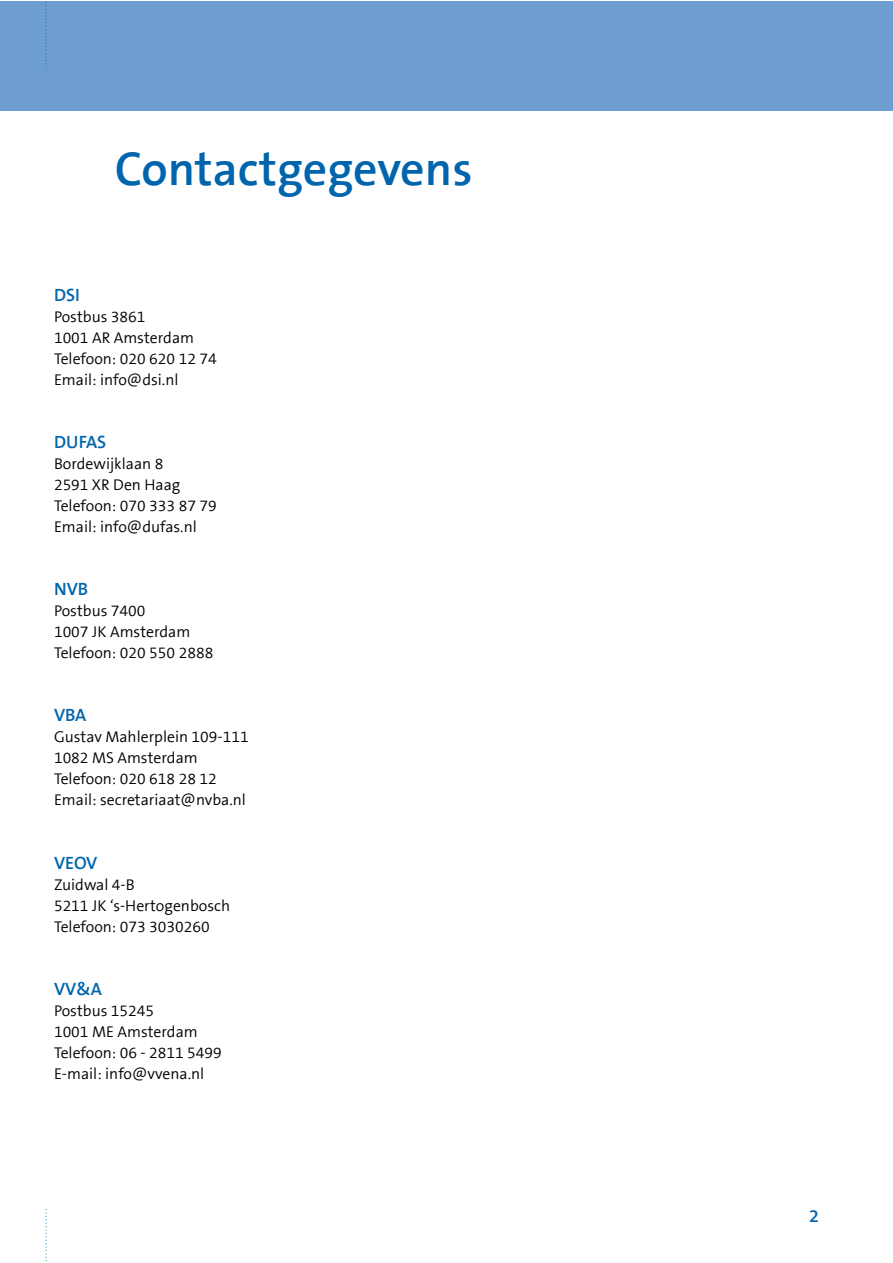
<style>
.page{position:relative;width:893px;height:1263px;background:#fff}
.page>*{position:absolute;margin:0;border:0;box-sizing:border-box;transform-origin:0 0}
.t1{font:600 48px "The Sans B6";color:#0065ac}
.t2{font:600 18px "The Sans B6";color:#0065ac}
.t3{font:300 15.75px/21px "The Sans B4";color:#000}
</style>
<div class="page">
<div style="left:0;top:1px;width:892px;height:110px;background:#6e9ecf"></div>
<svg style="left:45px;top:2px;width:2px;height:66px"></svg>
<svg style="left:45px;top:1209px;width:2px;height:53px"></svg>
<h1 class="t1" style="left:115px;top:138px;width:359px">Contactgegevens</h1>
<p class="t2" style="left:54px;top:284px;width:27px">DSI</p>
<p class="t3" style="left:54px;top:307px;width:164px">Postbus 3861<br>1001 AR Amsterdam<br>Telefoon: 020 620 12 74<br>Email: info@dsi.nl</p>
<p class="t2" style="left:54px;top:431px;width:54px">DUFAS</p>
<p class="t3" style="left:54px;top:454px;width:164px">Bordewijklaan 8<br>2591 XR Den Haag<br>Telefoon: 070 333 87 79<br>Email: info@dufas.nl</p>
<p class="t2" style="left:54px;top:578px;width:36px">NVB</p>
<p class="t3" style="left:54px;top:601px;width:161px">Postbus 7400<br>1007 JK Amsterdam<br>Telefoon: 020 550 2888</p>
<p class="t2" style="left:54px;top:704px;width:34px">VBA</p>
<p class="t3" style="left:54px;top:727px;width:196px">Gustav Mahlerplein 109-111<br>1082 MS Amsterdam<br>Telefoon: 020 618 28 12<br>Email: secretariaat@nvba.nl</p>
<p class="t2" style="left:54px;top:851px;width:45px">VEOV</p>
<p class="t3" style="left:54px;top:874px;width:178px">Zuidwal 4-B<br>5211 JK ‘s-Hertogenbosch<br>Telefoon: 073 3030260</p>
<p class="t2" style="left:54px;top:977px;width:49px">VV&amp;A</p>
<p class="t3" style="left:54px;top:1000px;width:169px">Postbus 15245<br>1001 ME Amsterdam<br>Telefoon: 06 - 2811 5499<br>E-mail: info@vvena.nl</p>
<p class="t2" style="left:809px;top:1205px;width:11px">2</p>
</div>
